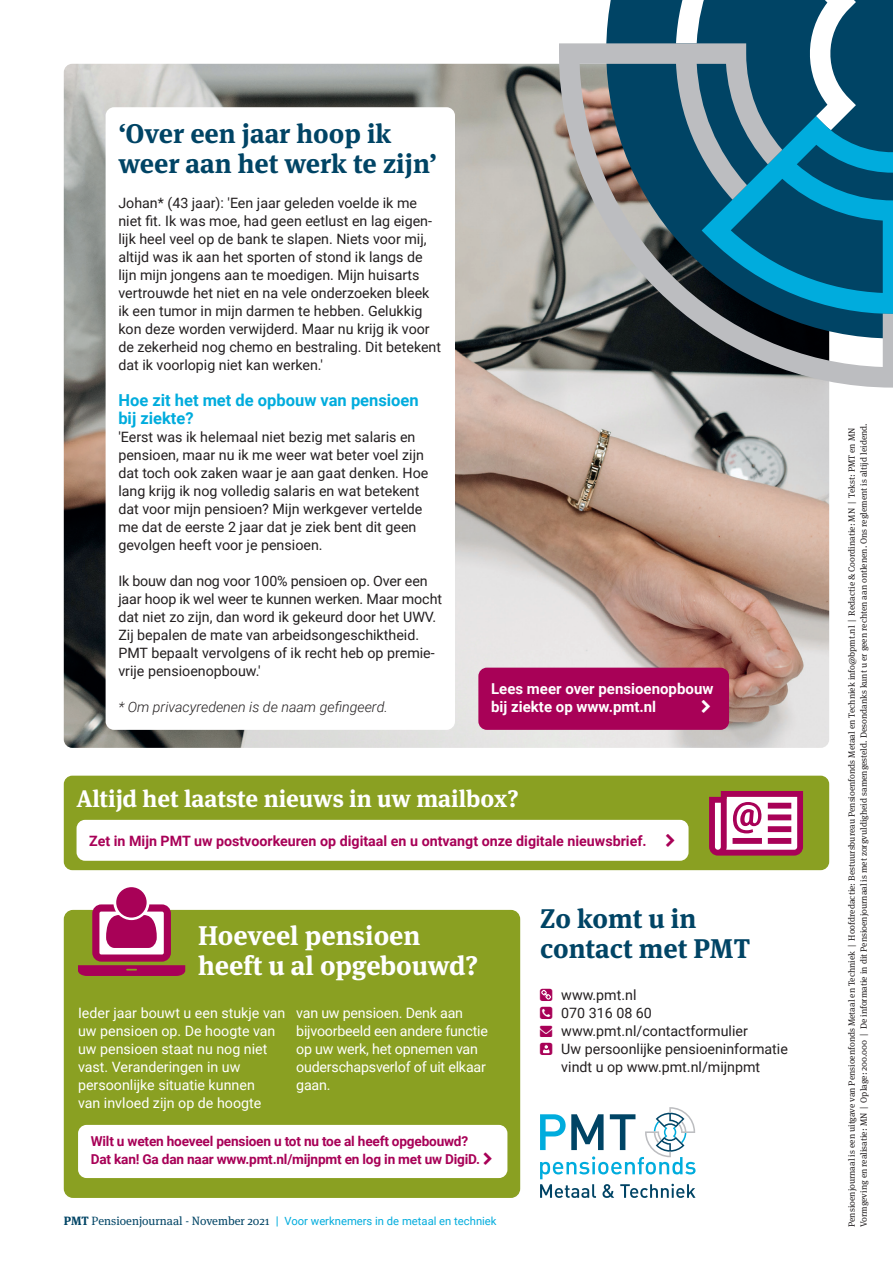
<style>
.page{position:relative;width:893px;height:1263px;background:#fff}
.page>*{position:absolute;margin:0;border:0;box-sizing:border-box;transform-origin:0 0}
.t1{font:700 27px/30px "Meta Serif OT";color:#004465}
.t2{font:700 27px/30px "Meta Serif OT";color:#fff}
.t3{font:700 24px "Meta Serif OT";color:#fff}
.t4{font:700 16.5px/18px "Roboto";color:#00acdd}
.t5{font:700 15px/18px "Roboto";color:#fff}
.t6{font:14.25px/18px "Roboto";color:#231f20}
.t7{font:14.25px/18px "Roboto";color:#fff}
.t8{font:700 14.25px "Roboto";color:#a80157}
.t9{font:italic 300 14.25px "Roboto";color:#231f20}
.t10{font:700 13.65px/18px "Roboto";letter-spacing:-.015em;color:#a80157}
.t11{font:11.25px "Roboto";color:#00acdd}
.t12{font:9px/12px "Meta Serif OT";color:#231f20}
.s1{font-family:"Meta Serif OT";font-weight:700;font-size:12px;color:#004465}
.s2{font-family:"Meta Serif OT";font-size:12px;color:#004465}
.s3{font-size:12px}
.s4{color:#a80157}
</style>
<div class="page">
<img style="left:64px;top:64px;width:765px;height:684px">
<div style="left:65px;top:911px;width:454px;height:286px;background:#8aa022;border-radius:9px"></div>
<div style="left:64px;top:910px;width:456px;height:288px;border:2px solid #8aa022;border-radius:9px"></div>
<div style="left:78px;top:1125px;width:429px;height:53px;background:#fff;border-radius:9px"></div>
<svg style="left:78px;top:904px;width:107px;height:72px"></svg>
<div style="left:116px;top:887px;width:31px;height:30px;background:#a80157;border-radius:50%"></div>
<div style="left:106px;top:107px;width:349px;height:623px;background:#fff;border-radius:9px"></div>
<div style="left:478px;top:668px;width:251px;height:62px;background:#a80157;border-radius:9px"></div>
<div style="left:64px;top:776px;width:765px;height:94px;background:#8aa022;border-radius:9px"></div>
<div style="left:77px;top:820px;width:611px;height:41px;background:#fff;border-radius:9px"></div>
<svg style="left:709px;top:791px;width:94px;height:64px;background:#d07ca5"></svg>
<svg style="left:540px;top:1107px;width:155px;height:91px"></svg>
<div style="left:606px;top:0;width:70px;height:43px;background:#004465"></div>
<svg style="left:559px;top:43px;width:334px;height:345px;background:#6f7a7f"></svg>
<svg style="left:676px;top:0;width:217px;height:314px;background:#226b88"></svg>
<svg style="left:542px;top:1044px;width:9px;height:11px"></svg>
<h1 class="t1" style="left:118px;top:119px;width:320px">‘Over een jaar hoop ik weer aan het werk te zijn’</h1>
<p class="t6" style="left:118px;top:193px;width:324px">Johan* (43 jaar): 'Een jaar geleden voelde ik me niet fit. Ik was moe, had geen eetlust en lag eigen&shy;lijk heel veel op de bank te slapen. Niets voor mij, altijd was ik aan het sporten of stond ik langs de lijn mijn jongens aan te moedigen. Mijn huisarts vertrouwde het niet en na vele onderzoeken bleek ik een tumor in mijn darmen te hebben. Gelukkig kon deze worden verwijderd. Maar nu krijg ik voor de zekerheid nog chemo en bestraling. Dit betekent dat ik voorlopig niet kan werken.'</p>
<p class="t4" style="left:118px;top:390px;width:302px">Hoe zit het met de opbouw van pensioen bij ziekte?</p>
<p class="t6" style="left:118px;top:427px;width:311px">'Eerst was ik helemaal niet bezig met salaris en pensioen, maar nu ik me weer wat beter voel zijn dat toch ook zaken waar je aan gaat denken. Hoe lang krijg ik nog volledig salaris en wat betekent dat voor mijn pensioen? Mijn werkgever vertelde me dat de eerste 2 jaar dat je ziek bent dit geen gevolgen heeft voor je pensioen.</p>
<p class="t6" style="left:118px;top:571px;width:325px">Ik bouw dan nog voor 100% pensioen op. Over een jaar hoop ik wel weer te kunnen werken. Maar mocht dat niet zo zijn, dan word ik gekeurd door het UWV.<br>Zij bepalen de mate van arbeidsongeschiktheid.<br>PMT bepaalt vervolgens of ik recht heb op premie&shy;vrije pensioenopbouw.'</p>
<p class="t9" style="left:118px;top:697px;width:271px">* Om privacyredenen is de naam gefingeerd.</p>
<p class="t5" style="left:491px;top:679px;width:224px">Lees meer over pensioenopbouw bij ziekte op www.pmt.nl</p>
<h2 class="t3" style="left:77px;top:784px;width:444px">Altijd het laatste nieuws in uw mailbox?</h2>
<p class="t8" style="left:89px;top:831px;width:559px">Zet in Mijn PMT uw postvoorkeuren op digitaal en u ontvangt onze digitale nieuwsbrief.</p>
<h1 class="t2" style="left:198px;top:921px;width:282px">Hoeveel pensioen heeft u al opgebouwd?</h1>
<p class="t7" style="left:78px;top:1003px;width:209px">Ieder jaar bouwt u een stukje van uw pensioen op. De hoogte van uw pensioen staat nu nog niet vast. Veranderingen in uw persoonlijke situatie kunnen<br>van invloed zijn op de hoogte</p>
<p class="t7" style="left:296px;top:1003px;width:193px">van uw pensioen. Denk aan bijvoorbeeld een andere functie op uw werk, het opnemen van ouderschapsverlof of uit elkaar gaan.</p>
<p class="t10" style="left:91px;top:1132px;width:391px">Wilt u weten hoeveel pensioen u tot nu toe al heeft opgebouwd?<br>Dat kan! Ga dan naar www.pmt.nl/mijnpmt en log in met uw DigiD.</p>
<p class="t11" style="left:64px;top:1213px;width:434px"><span class="s1">PMT</span> <span class="s2">Pensioenjournaal - November 2021</span> <span class="s3">|</span> Voor werknemers in de metaal en techniek</p>
<h1 class="t1" style="left:540px;top:904px;width:212px">Zo komt u in contact met PMT</h1>
<p class="t6" style="left:561px;top:985px;width:92px">www.pmt.nl<br>070 316 08 60</p>
<p class="t6" style="left:561px;top:1021px;width:228px;text-indent:-21px"><span class="s4">→</span> www.pmt.nl/contactformulier<br>Uw persoonlijke pensioeninformatie vindt u op www.pmt.nl/mijnpmt</p>
<p class="t12" style="left:846px;top:1227px;width:805px;rotate:-90deg">Pensioenjournaal is een uitgave van Pensioenfonds Metaal en Techniek | Hoofdredactie: Bestuursbureau Pensioenfonds Metaal en Techniek info@bpmt.nl | Redactie &amp; Coordinatie: MN | Tekst: PMT en MN<br>Vormgeving en realisatie: MN | Oplage: 200.000 | De informatie in dit Pensioenjournaal is met zorgvuldigheid samengesteld. Desondanks kunt u er geen rechten aan ontlenen. Ons reglement is altijd leidend.</p>
</div>
